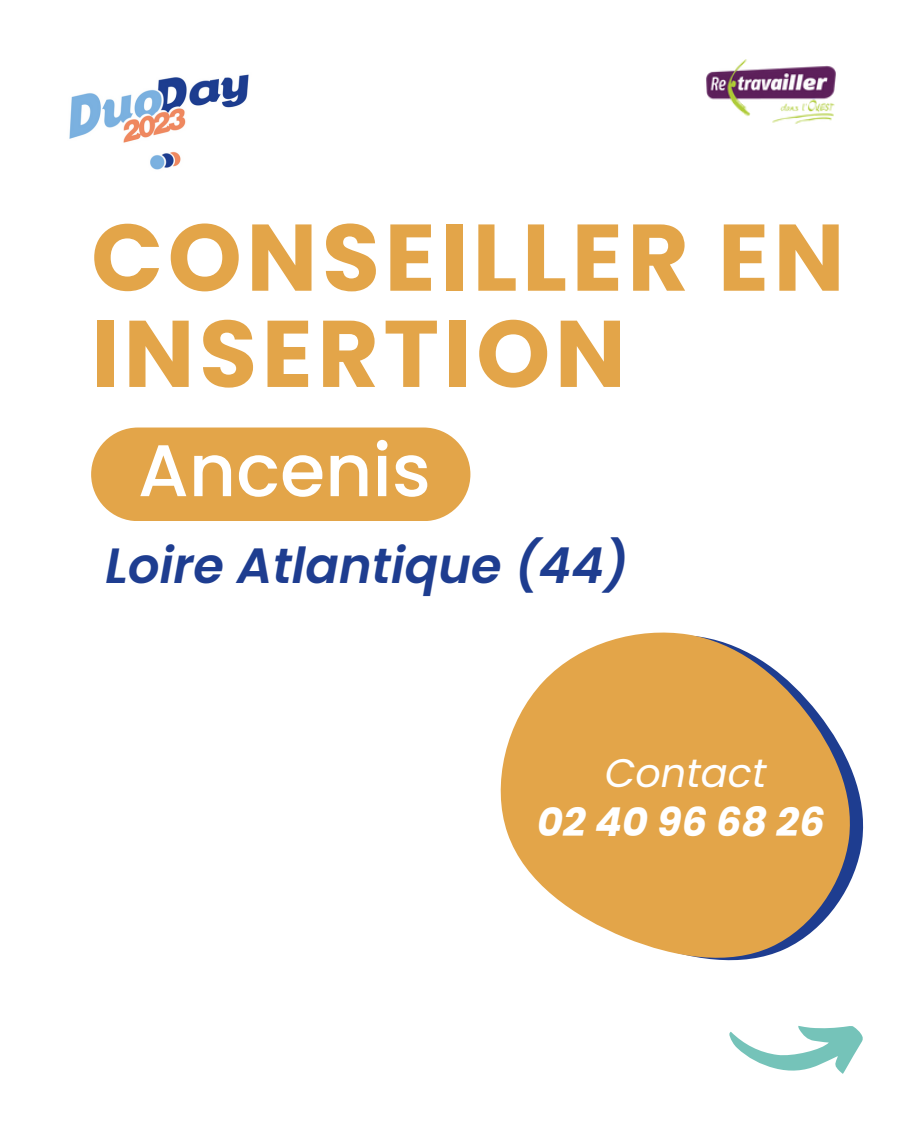
<style>
.page{position:relative;width:911px;height:1141px;background:#fff}
.page>*{position:absolute;margin:0;border:0;box-sizing:border-box;transform-origin:0 0}
.t1{font:700 94.5px/96.3px "Poppins";letter-spacing:.05em;color:#e3a549}
.t2{font:500 73.12px "Poppins";color:#fff}
.t3{font:italic 600 49.5px "Poppins";color:#1e3d90}
.t4{font:italic 700 39.82px "Poppins";color:#fff}
.t5{font:italic 39.82px "Poppins";color:#fff}
</style>
<div class="page">
<div style="left:91px;top:427px;width:379px;height:94px;background:#e3a549;border-radius:47px"></div>
<svg style="left:729px;top:1026px;width:134px;height:48px"></svg>
<svg style="left:854px;top:776px;width:10px;height:97px"></svg>
<svg style="left:500px;top:632px;width:354px;height:329px;fill:#e3a549"></svg>
<img style="left:706px;top:59px;width:130px;height:65px">
<img style="left:69px;top:74px;width:180px;height:96px">
<p class="t1" style="left:91px;top:209px;width:755px">CONSEILLER EN<br>INSERTION</p>
<p class="t2" style="left:138px;top:419px;width:294px">Ancenis</p>
<p class="t3" style="left:105px;top:531px;width:524px">Loire Atlantique (44)</p>
<p class="t5" style="left:605px;top:745px;width:163px">Contact</p>
<p class="t4" style="left:537px;top:794px;width:289px">02 40 96 68 26</p>
</div>
